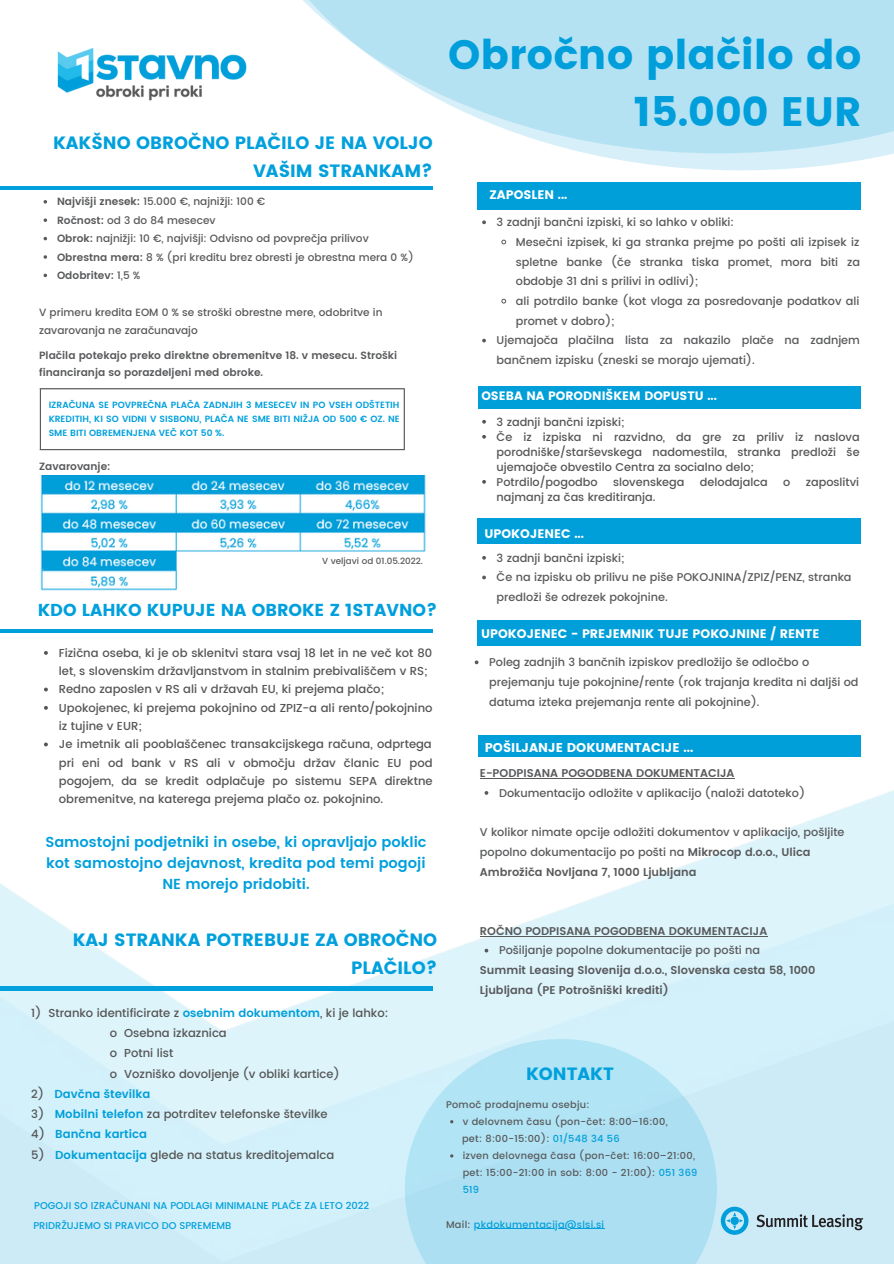
<style>
.page{position:relative;width:894px;height:1264px;background:#fff}
.page>*{position:absolute;margin:0;border:0;box-sizing:border-box;transform-origin:0 0}
.t1{font:40.95px/56.2px "Poppins";color:#009fdc;text-align:right}
.t2{font:17.85px/28.2px "Poppins";color:#00a0dd;text-align:right}
.t3{font:17.25px "Poppins";color:#00a0dd}
.t4{font:600 14.4px/21.5px "Poppins";color:#009fdc;text-align:center}
.t5{font:12.75px "Poppins";color:#fff}
.t6{font:12.45px "Poppins";color:#fff}
.t7{font:12.15px "Poppins";color:#fff}
.t8{font:500 11.55px/18.3px "Poppins";color:#555}
.t9{font:600 11.55px "Poppins";color:#009fda}
.t10{font:500 11.25px/19.6px "Poppins";color:#58595b}
.t11{font:500 11.25px/15px "Poppins";color:#555;text-align:justify}
.t12{font:600 11.25px/19.6px "Poppins";color:#58595b}
.t13{font:500 10.5px/18.5px "Poppins";color:#58595b}
.t14{font:600 10.5px/17.5px "Poppins";color:#58595b}
.t15{font:500 9.9px "Poppins";color:#00a0dd}
.t16{font:500 9.75px/17.1px "Poppins";letter-spacing:.025em;color:#58595b}
.t17{font:500 9.75px "Poppins";letter-spacing:.025em;color:#009fd9}
.t18{font:600 9px/14.2px "Poppins";color:#00a0dd;text-align:justify}
.t19{font:500 8.7px "Poppins";color:#58595b}
.s1{font-weight:600}
.s2{font-weight:500}
.s3{font-weight:600;color:#009fda}
.s4{font-weight:500;color:#555}
.s5{color:#009fd9}
.s6{color:#58595b}
</style>
<div class="page">
<img style="left:40px;top:475px;width:386px;height:115px">
<hr style="left:0;top:186px;width:432px;height:4px;background:#00a0dd">
<hr style="left:0;top:629px;width:432px;height:3px;background:#00a0dd">
<svg style="left:586px;top:153px;width:307px;height:17px;fill:#d7eff9"></svg>
<img style="left:57px;top:48px;width:149px;height:53px">
<img style="left:0;top:790px;width:893px;height:473px">
<svg style="left:405px;top:1038px;width:311px;height:225px;background:#b3e3f3"></svg>
<hr style="left:0;top:986px;width:432px;height:4px;background:#00a0dd">
<svg style="left:756px;top:1214px;width:107px;height:16px;background:#9bb0b9"></svg>
<svg style="left:720px;top:1206px;width:28px;height:28px"></svg>
<svg style="left:206px;top:0;width:687px;height:153px;fill:#b5e2f3"></svg>
<div style="left:477px;top:182px;width:383px;height:27px;background:#009fda"></div>
<div style="left:477px;top:386px;width:383px;height:22px;background:#009fda"></div>
<div style="left:477px;top:518px;width:383px;height:26px;background:#009fda"></div>
<div style="left:477px;top:619px;width:383px;height:26px;background:#009fda"></div>
<div style="left:477px;top:735px;width:383px;height:22px;background:#009fda"></div>
<svg style="left:44px;top:651px;width:4px;height:4px"></svg>
<svg style="left:44px;top:687px;width:4px;height:4px"></svg>
<svg style="left:44px;top:706px;width:4px;height:3px"></svg>
<svg style="left:44px;top:742px;width:4px;height:4px"></svg>
<svg style="left:482px;top:220px;width:4px;height:4px"></svg>
<svg style="left:501px;top:239px;width:5px;height:6px"></svg>
<svg style="left:501px;top:298px;width:5px;height:6px"></svg>
<svg style="left:482px;top:339px;width:4px;height:3px"></svg>
<svg style="left:482px;top:420px;width:4px;height:3px"></svg>
<svg style="left:482px;top:435px;width:4px;height:3px"></svg>
<svg style="left:482px;top:480px;width:4px;height:3px"></svg>
<svg style="left:482px;top:556px;width:4px;height:3px"></svg>
<svg style="left:482px;top:575px;width:4px;height:4px"></svg>
<svg style="left:474px;top:660px;width:4px;height:4px"></svg>
<svg style="left:484px;top:791px;width:4px;height:3px"></svg>
<svg style="left:484px;top:948px;width:4px;height:4px"></svg>
<hr style="left:479px;top:778px;width:255px;height:1px;background:#58595b">
<hr style="left:479px;top:935px;width:288px;height:1px;background:#58595b">
<hr style="left:474px;top:1228px;width:130px;height:1px;background:#009fd9">
<svg style="left:44px;top:218px;width:3px;height:4px"></svg>
<svg style="left:44px;top:255px;width:3px;height:4px"></svg>
<hr style="left:40px;top:389px;width:1px;height:60px;background:#58585a">
<hr style="left:403px;top:389px;width:2px;height:60px;background:#58585a">
<hr style="left:40px;top:388px;width:365px;height:1px;background:#58585a">
<hr style="left:40px;top:449px;width:365px;height:1px;background:#58585a">
<p class="t2" style="left:53px;top:129px;width:381px">KAKŠNO OBROČNO PLAČILO JE NA VOLJO<br>VAŠIM STRANKAM?</p>
<p class="t13" style="left:57px;top:192px;width:210px"><span class="s1">Najvišji znesek:</span> 15.000 €, najnižji: 100 €</p>
<p class="t13" style="left:57px;top:211px;width:160px"><span class="s1">Ročnost:</span> od 3 do 84 mesecev</p>
<p class="t13" style="left:57px;top:229px;width:313px"><span class="s1">Obrok:</span> najnižji: 10 €, najvišji: Odvisno od povprečja prilivov</p>
<p class="t13" style="left:57px;top:248px;width:358px"><span class="s1">Obrestna mera:</span> 8 % (pri kreditu brez obresti je obrestna mera 0 %)</p>
<p class="t14" style="left:57px;top:266px;width:85px">Odobritev: <span class="s2">1,5 %</span></p>
<p class="t13" style="left:39px;top:303px;width:345px">V primeru kredita EOM 0 % se stroški obrestne mere, odobritve in zavarovanja ne zaračunavajo</p>
<p class="t14" style="left:39px;top:346px;width:359px">Plačila potekajo preko direktne obremenitve 18. v mesecu. Stroški financiranja so porazdeljeni med obroke.</p>
<p class="t18" style="left:49px;top:397px;width:352px">IZRAČUNA SE POVPREČNA PLAČA ZADNJIH 3 MESECEV IN PO VSEH ODŠTETIH KREDITIH, KI SO VIDNI V SISBONU, PLAČA NE SME BITI NIŽJA OD 500 € OZ. NE SME BITI OBREMENJENA VEČ KOT 50 %.</p>
<p class="t14" style="left:39px;top:457px;width:73px">Zavarovanje:</p>
<p class="t19" style="left:322px;top:555px;width:102px">V veljavi od 01.05.2022.</p>
<p class="t3" style="left:38px;top:600px;width:401px">KDO LAHKO KUPUJE NA OBROKE Z 1STAVNO?</p>
<p class="t8" style="left:59px;top:643px;width:375px">Fizična oseba, ki je ob sklenitvi stara vsaj 18 let in ne več kot 80 let, s slovenskim državljanstvom in stalnim prebivališčem v RS;</p>
<p class="t8" style="left:59px;top:680px;width:327px">Redno zaposlen v RS ali v državah EU, ki prejema plačo;</p>
<p class="t8" style="left:59px;top:698px;width:375px">Upokojenec, ki prejema pokojnino od ZPIZ-a ali rento/pokojnino iz tujine v EUR;</p>
<p class="t8" style="left:59px;top:735px;width:375px;text-align:justify">Je imetnik ali pooblaščenec transakcijskega računa, odprtega pri eni od bank v RS ali v območju držav članic EU pod pogojem, da se kredit odplačuje po sistemu SEPA direktne obremenitve, na katerega prejema plačo oz. pokojnino.</p>
<p class="t4" style="left:45px;top:830px;width:382px">Samostojni podjetniki in osebe, ki opravljajo poklic kot samostojno dejavnost, kredita pod temi pogoji<br>NE morejo pridobiti.</p>
<p class="t1" style="left:448px;top:27px;width:415px">Obročno plačilo do<br>15.000 EUR</p>
<p class="t6" style="left:489px;top:188px;width:79px">ZAPOSLEN ...</p>
<p class="t10" style="left:496px;top:212px;width:239px">3 zadnji bančni izpiski, ki so lahko v obliki:</p>
<p class="t10" style="left:515px;top:232px;width:345px;text-align:justify">Mesečni izpisek, ki ga stranka prejme po pošti ali izpisek iz spletne banke (če stranka tiska promet, mora biti za obdobje 31 dni s prilivi in odlivi);</p>
<p class="t10" style="left:515px;top:291px;width:345px">ali potrdilo banke (kot vloga za posredovanje podatkov ali promet v dobro);</p>
<p class="t10" style="left:496px;top:330px;width:365px">Ujemajoča plačilna lista za nakazilo plače na zadnjem bančnem izpisku (zneski se morajo ujemati).</p>
<p class="t7" style="left:481px;top:389px;width:237px">OSEBA NA PORODNIŠKEM DOPUSTU ...</p>
<p class="t11" style="left:496px;top:414px;width:129px">3 zadnji bančni izpiski;</p>
<p class="t11" style="left:496px;top:429px;width:364px">Če iz izpiska ni razvidno, da gre za priliv iz naslova porodniške/starševskega nadomestila, stranka predloži še ujemajoče obvestilo Centra za socialno delo;</p>
<p class="t11" style="left:496px;top:474px;width:103px">Potrdilo/pogodbo</p>
<p class="t11" style="left:613px;top:474px;width:73px">slovenskega</p>
<p class="t11" style="left:699px;top:474px;width:69px">delodajalca</p>
<p class="t11" style="left:783px;top:474px;width:9px">o</p>
<p class="t11" style="left:805px;top:474px;width:55px">zaposlitvi</p>
<p class="t11" style="left:496px;top:489px;width:160px">najmanj za čas kreditiranja.</p>
<p class="t6" style="left:484px;top:526px;width:101px">UPOKOJENEC ...</p>
<p class="t10" style="left:496px;top:548px;width:129px">3 zadnji bančni izpiski;</p>
<p class="t10" style="left:496px;top:567px;width:356px">Če na izpisku ob prilivu ne piše POKOJNINA/ZPIZ/PENZ, stranka predloži še odrezek pokojnine.</p>
<p class="t6" style="left:481px;top:626px;width:340px">UPOKOJENEC - PREJEMNIK TUJE POKOJNINE / RENTE</p>
<p class="t10" style="left:489px;top:652px;width:371px">Poleg zadnjih 3 bančnih izpiskov predložijo še odločbo o prejemanju tuje pokojnine/rente (rok trajanja kredita ni daljši od datuma izteka prejemanja rente ali pokojnine).</p>
<p class="t5" style="left:484px;top:739px;width:210px">POŠILJANJE DOKUMENTACIJE ...</p>
<p class="t10" style="left:499px;top:783px;width:307px">Dokumentacijo odložite v aplikacijo (naloži datoteko)</p>
<p class="t12" style="left:479px;top:763px;width:256px">E-PODPISANA POGODBENA DOKUMENTACIJA</p>
<p class="t10" style="left:479px;top:822px;width:366px">V kolikor nimate opcije odložiti dokumentov v aplikacijo, pošljite popolno dokumentacijo po pošti na <span class="s1">Mikrocop d.o.o., Ulica<br>Ambrožiča Novljana 7, 1000 Ljubljana</span></p>
<p class="t2" style="left:73px;top:925px;width:366px">KAJ STRANKA POTREBUJE ZA OBROČNO<br>PLAČILO?</p>
<p class="t8" style="left:31px;top:1003px;width:358px">1) Stranko identificirate z <span class="s3">osebnim dokumentom</span>, ki je lahko:</p>
<p class="t8" style="left:110px;top:1023px;width:118px">o Osebna izkaznica</p>
<p class="t8" style="left:110px;top:1044px;width:65px">o Potni list</p>
<p class="t8" style="left:110px;top:1064px;width:231px">o Vozniško dovoljenje (v obliki kartice)</p>
<p class="t9" style="left:31px;top:1087px;width:121px"><span class="s4">2)</span> Davčna številka</p>
<p class="t8" style="left:31px;top:1104px;width:298px">3) <span class="s3">Mobilni telefon</span> za potrditev telefonske številke</p>
<p class="t9" style="left:31px;top:1127px;width:117px"><span class="s4">4)</span> Bančna kartica</p>
<p class="t8" style="left:31px;top:1145px;width:304px">5) <span class="s3">Dokumentacija</span> glede na status kreditojemalca</p>
<p class="t15" style="left:34px;top:1200px;width:336px">POGOJI SO IZRAČUNANI NA PODLAGI MINIMALNE PLAČE ZA LETO 2022</p>
<p class="t15" style="left:33px;top:1219px;width:199px">PRIDRŽUJEMO SI PRAVICO DO SPREMEMB</p>
<p class="t12" style="left:479px;top:921px;width:289px">ROČNO PODPISANA POGODBENA DOKUMENTACIJA</p>
<p class="t12" style="left:479px;top:960px;width:337px">Summit Leasing Slovenija d.o.o., Slovenska cesta 58, 1000<br>Ljubljana (PE Potrošniški krediti)</p>
<p class="t10" style="left:499px;top:940px;width:262px">Pošiljanje popolne dokumentacije po pošti na</p>
<p class="t2" style="left:526px;top:1059px;width:89px">KONTAKT</p>
<p class="t16" style="left:446px;top:1095px;width:145px">Pomoč prodajnemu osebju:</p>
<p class="t16" style="left:462px;top:1130px;width:159px">pet: 8:00-15:00): <span class="s5">01/548 34 56</span></p>
<p class="t16" style="left:462px;top:1113px;width:206px">v delovnem času (pon-čet: 8:00–16:00,</p>
<p class="t16" style="left:462px;top:1147px;width:236px">izven delovnega časa (pon-čet: 16:00–21:00, pet: 15:00-21:00 in sob: 8:00 - 21:00): <span class="s5">051 369<br>519</span></p>
<p class="t17" style="left:446px;top:1218px;width:159px"><span class="s6">Mail:</span> pkdokumentacija@slsi.si</p>
</div>
